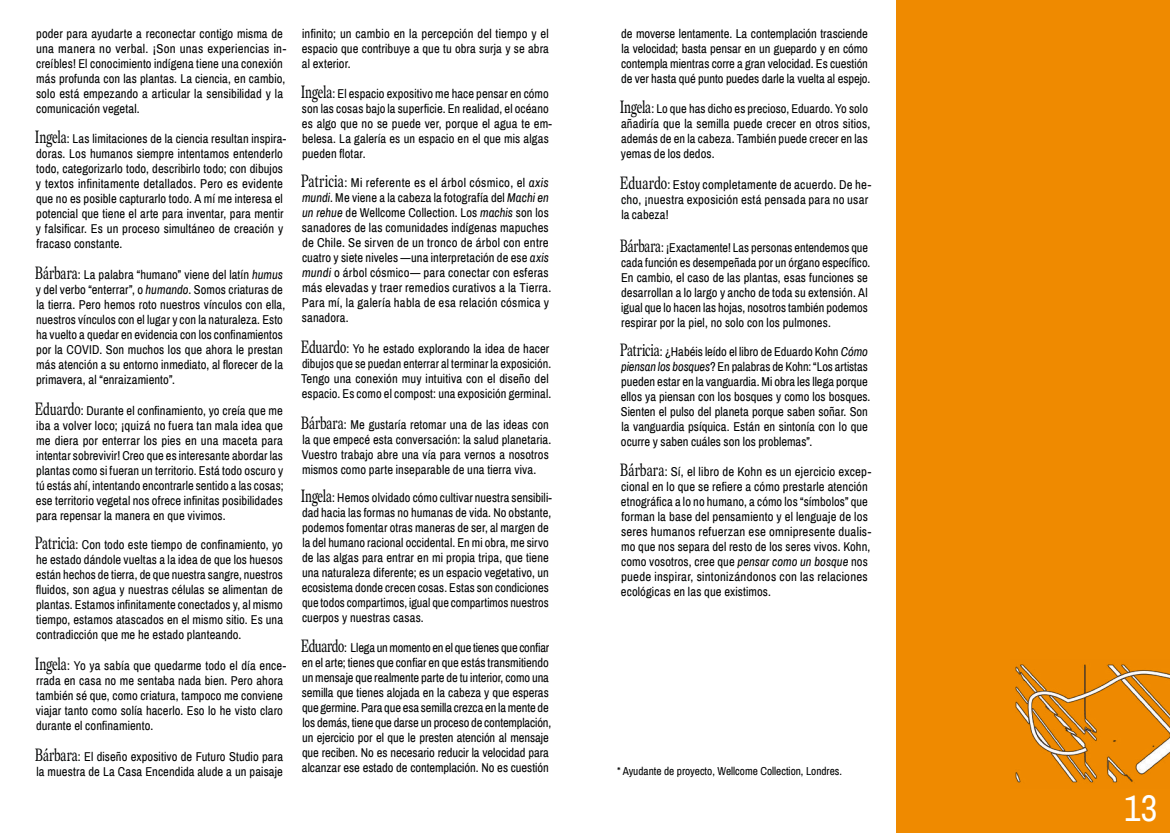
<style>
.page{position:relative;width:1170px;height:833px;background:#fff}
.page>*{position:absolute;margin:0;border:0;box-sizing:border-box;transform-origin:0 0}
.t1{font:36.25px "Archivo Narrow";color:#fff}
.t2{font:12.5px/15px "Archivo Narrow";letter-spacing:.01em;color:#010202}
.t3{font:11.25px "Archivo Narrow";color:#010202}
.s1{font-family:"Redaction";font-size:17.75px}
.s2{font-style:italic}
</style>
<div class="page">
<div style="left:896px;top:0;width:273px;height:833px;background:#ef8a00"></div>
<img style="left:1015px;top:664px;width:154px;height:119px">
<p class="t2" style="left:36px;top:26px;width:251px">poder para ayudarte a reconectar contigo misma de una manera no verbal. ¡Son unas experiencias in&shy;creíbles! El conocimiento indígena tiene una conexión más profunda con las plantas. La ciencia, en cambio, solo está empezando a articular la sensibilidad y la comunicación vegetal.</p>
<p class="t2" style="left:35px;top:132px;width:252px"><span class="s1">Ingela</span>: Las limitaciones de la ciencia resultan inspira&shy;doras. Los humanos siempre intentamos entenderlo todo, categorizarlo todo, describirlo todo; con dibujos y textos infinitamente detallados. Pero es evidente que no es posible capturarlo todo. A mí me interesa el potencial que tiene el arte para inventar, para mentir y falsificar. Es un proceso simultáneo de creación y fracaso constante.</p>
<p class="t2" style="left:35px;top:267px;width:251px"><span class="s1">Bárbara</span>: La palabra “humano” viene del latín <span class="s2">humus </span>y del verbo “enterrar”, o <span class="s2">humando</span>. Somos criaturas de la tierra. Pero hemos roto nuestros vínculos con ella, nuestros vínculos con el lugar y con la naturaleza. Esto ha vuelto a quedar en evidencia con los confinamientos por la COVID. Son muchos los que ahora le prestan más atención a su entorno inmediato, al florecer de la primavera, al “enraizamiento”.</p>
<p class="t2" style="left:35px;top:403px;width:250px;text-align:justify"><span class="s1">Eduardo</span>: Durante el confinamiento, yo creía que me iba a volver loco; ¡quizá no fuera tan mala idea que me diera por enterrar los pies en una maceta para intentar sobrevivir! Creo que es interesante abordar las plantas como si fueran un territorio. Está todo oscuro y tú estás ahí, intentando encontrarle sentido a las cosas; ese territorio vegetal nos ofrece infinitas posibilidades para repensar la manera en que vivimos.</p>
<p class="t2" style="left:35px;top:538px;width:249px;text-align:justify"><span class="s1">Patricia</span>: Con todo este tiempo de confinamiento, yo he estado dándole vueltas a la idea de que los huesos están hechos de tierra, de que nuestra sangre, nuestros fluidos, son agua y nuestras células se alimentan de plantas. Estamos infinitamente conectados y, al mismo tiempo, estamos atascados en el mismo sitio. Es una contradicción que me he estado planteando.</p>
<p class="t2" style="left:35px;top:658px;width:252px"><span class="s1">Ingela</span>: Yo ya sabía que quedarme todo el día ence&shy;rrada en casa no me sentaba nada bien. Pero ahora también sé que, como criatura, tampoco me conviene viajar tanto como solía hacerlo. Eso lo he visto claro durante el confinamiento.</p>
<p class="t2" style="left:35px;top:749px;width:249px"><span class="s1">Bárbara</span>: El diseño expositivo de Futuro Studio para la muestra de La Casa Encendida alude a un paisaje</p>
<p class="t2" style="left:302px;top:26px;width:249px;text-align:justify">infinito; un cambio en la percepción del tiempo y el espacio que contribuye a que tu obra surja y se abra al exterior.</p>
<p class="t2" style="left:301px;top:87px;width:252px"><span class="s1">Ingela</span>: El espacio expositivo me hace pensar en cómo son las cosas bajo la superficie. En realidad, el océano es algo que no se puede ver, porque el agua te em&shy;belesa. La galería es un espacio en el que mis algas pueden flotar.</p>
<p class="t2" style="left:301px;top:175px;width:251px"><span class="s1">Patricia</span>: Mi referente es el árbol cósmico, el <span class="s2">axis mundi</span>. Me viene a la cabeza la fotografía del <span class="s2">Machi en un rehue</span> de Wellcome Collection. Los <span class="s2">machis</span> son los sanadores de las comunidades indígenas mapuches de Chile. Se sirven de un tronco de árbol con entre cuatro y siete niveles —una interpretación de ese <span class="s2">axis mundi</span> o árbol cósmico— para conectar con esferas más elevadas y traer remedios curativos a la Tierra.<br>Para mí, la galería habla de esa relación cósmica y sanadora.</p>
<p class="t2" style="left:301px;top:341px;width:252px"><span class="s1">Eduardo</span>: Yo he estado explorando la idea de hacer dibujos que se puedan enterrar al terminar la exposición.<br>Tengo una conexión muy intuitiva con el diseño del espacio. Es como el compost: una exposición germinal.</p>
<p class="t2" style="left:301px;top:417px;width:251px"><span class="s1">Bárbara</span>: Me gustaría retomar una de las ideas con la que empecé esta conversación: la salud planetaria.<br>Vuestro trabajo abre una vía para vernos a nosotros mismos como parte inseparable de una tierra viva.</p>
<p class="t2" style="left:301px;top:490px;width:252px"><span class="s1">Ingela</span>: Hemos olvidado cómo cultivar nuestra sensibili&shy;dad hacia las formas no humanas de vida. No obstante, podemos fomentar otras maneras de ser, al margen de la del humano racional occidental. En mi obra, me sirvo de las algas para entrar en mi propia tripa, que tiene una naturaleza diferente; es un espacio vegetativo, un ecosistema donde crecen cosas. Estas son condiciones que todos compartimos, igual que compartimos nuestros cuerpos y nuestras casas.</p>
<p class="t2" style="left:301px;top:640px;width:251px"><span class="s1">Eduardo</span>: Llega un momento en el que tienes que confiar en el arte; tienes que confiar en que estás transmitiendo un mensaje que realmente parte de tu interior, como una semilla que tienes alojada en la cabeza y que esperas que germine. Para que esa semilla crezca en la mente de los demás, tiene que darse un proceso de contemplación, un ejercicio por el que le presten atención al mensaje que reciben. No es necesario reducir la velocidad para alcanzar ese estado de contemplación. No es cuestión</p>
<p class="t2" style="left:621px;top:26px;width:251px">de moverse lentamente. La contemplación trasciende la velocidad; basta pensar en un guepardo y en cómo contempla mientras corre a gran velocidad. Es cuestión de ver hasta qué punto puedes darle la vuelta al espejo.</p>
<p class="t2" style="left:620px;top:102px;width:251px"><span class="s1">Ingela</span>: Lo que has dicho es precioso, Eduardo. Yo solo añadiría que la semilla puede crecer en otros sitios, además de en la cabeza. También puede crecer en las yemas de los dedos.</p>
<p class="t2" style="left:620px;top:177px;width:252px"><span class="s1">Eduardo</span>: Estoy completamente de acuerdo. De he&shy;cho, ¡nuestra exposición está pensada para no usar la cabeza!</p>
<p class="t2" style="left:620px;top:241px;width:251px"><span class="s1">Bárbara</span>: ¡Exactamente! Las personas entendemos que cada función es desempeñada por un órgano específico.<br>En cambio, el caso de las plantas, esas funciones se desarrollan a lo largo y ancho de toda su extensión. Al igual que lo hacen las hojas, nosotros también podemos respirar por la piel, no solo con los pulmones.</p>
<p class="t2" style="left:620px;top:344px;width:251px"><span class="s1">Patricia</span>: ¿Habéis leído el libro de Eduardo Kohn <span class="s2">Cómo piensan los bosques</span>? En palabras de Kohn: “Los artistas pueden estar en la vanguardia. Mi obra les llega porque ellos ya piensan con los bosques y como los bosques.<br>Sienten el pulso del planeta porque saben soñar. Son la vanguardia psíquica. Están en sintonía con lo que ocurre y saben cuáles son los problemas”.</p>
<p class="t2" style="left:620px;top:465px;width:252px"><span class="s1">Bárbara</span>: Sí, el libro de Kohn es un ejercicio excep&shy;cional en lo que se refiere a cómo prestarle atención etnográfica a lo no humano, a cómo los “símbolos” que forman la base del pensamiento y el lenguaje de los seres humanos refuerzan ese omnipresente dualis&shy;mo que nos separa del resto de los seres vivos. Kohn, como vosotros, cree que <span class="s2">pensar como un bosque</span> nos puede inspirar, sintonizándonos con las relaciones ecológicas en las que existimos.</p>
<p class="t3" style="left:617px;top:764px;width:226px">* Ayudante de proyecto, Wellcome Collection, Londres.</p>
<h1 class="t1" style="left:1124px;top:786px;width:35px">13</h1>
</div>
